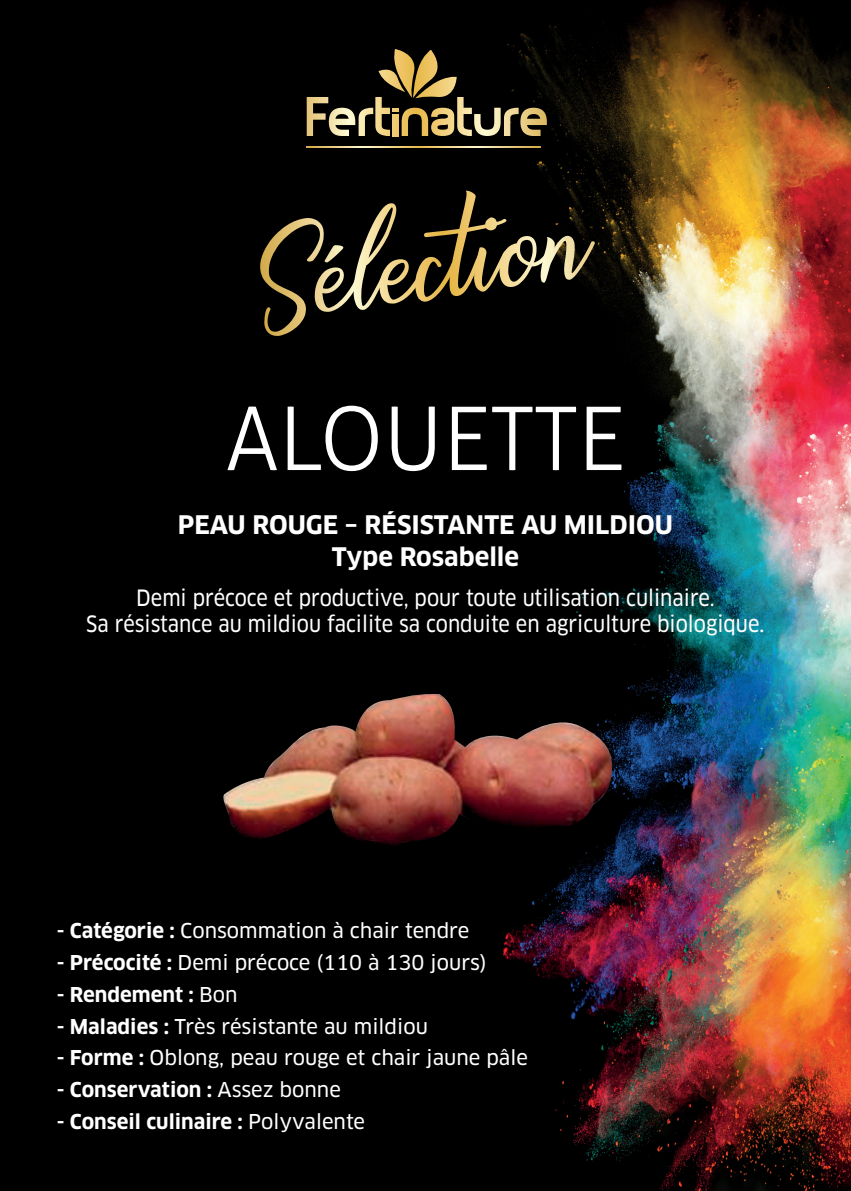
<style>
.page{position:relative;width:851px;height:1191px;background:#fff}
.page>*{position:absolute;margin:0;border:0;box-sizing:border-box;transform-origin:0 0}
.t1{font:300 88px "Aller";color:#fff}
.t2{font:700 25px/32px "Clan OT";color:#fff;text-align:center}
.t3{font:22px/26px "Clan OT News";color:#fff;text-align:center;scale:.9 1}
.t4{font:20px "Clan OT News";color:#fff}
.t5{font:700 20px "Clan OT";color:#fff}
.s1{font-family:"Clan OT";font-weight:700}
.s2{font-family:"Clan OT News";font-weight:400}
</style>
<div class="page">
<img style="left:0;top:0;width:850px;height:1191px">
<img style="left:424px;top:191px;width:82px;height:105px">
<img style="left:474px;top:217px;width:33px;height:75px">
<img style="left:499px;top:236px;width:51px;height:51px">
<img style="left:540px;top:236px;width:54px;height:47px">
<img style="left:260px;top:218px;width:64px;height:118px">
<img style="left:314px;top:245px;width:46px;height:67px">
<img style="left:353px;top:203px;width:43px;height:107px">
<img style="left:379px;top:259px;width:46px;height:45px">
<img style="left:415px;top:257px;width:40px;height:45px">
<img style="left:415px;top:77px;width:41px;height:22px">
<img style="left:418px;top:50px;width:28px;height:48px">
<img style="left:392px;top:49px;width:26px;height:49px">
<img style="left:378px;top:70px;width:27px;height:22px">
<img style="left:306px;top:97px;width:22px;height:39px">
<img style="left:329px;top:108px;width:26px;height:28px">
<img style="left:358px;top:108px;width:15px;height:28px">
<img style="left:375px;top:97px;width:15px;height:39px">
<svg style="left:392px;top:108px;width:6px;height:3px"></svg>
<img style="left:392px;top:114px;width:6px;height:22px">
<img style="left:401px;top:108px;width:27px;height:28px">
<img style="left:431px;top:108px;width:23px;height:28px">
<img style="left:457px;top:97px;width:15px;height:39px">
<img style="left:474px;top:108px;width:26px;height:28px">
<img style="left:504px;top:108px;width:14px;height:28px">
<img style="left:520px;top:108px;width:26px;height:28px">
<img style="left:307px;top:146px;width:233px;height:1px">
<img style="left:221px;top:693px;width:393px;height:153px">
<h1 class="t1" style="left:226px;top:406px;width:401px">ALOUETTE</h1>
<p class="t2" style="left:178px;top:510px;width:496px">PEAU ROUGE – RÉSISTANTE AU MILDIOU<br>Type Rosabelle</p>
<p class="t3" style="left:86px;top:586px;width:755px">Demi précoce et productive, pour toute utilisation culinaire.<br>Sa résistance au mildiou facilite sa conduite en agriculture biologique.</p>
<p class="t4" style="left:57px;top:921px;width:414px"><span class="s1">- Catégorie :</span> Consommation à chair tendre</p>
<p class="t4" style="left:57px;top:953px;width:431px"><span class="s1">- Précocité :</span> Demi précoce (110 à 130 jours)</p>
<p class="t5" style="left:57px;top:986px;width:182px">- Rendement : <span class="s2">Bon</span></p>
<p class="t4" style="left:57px;top:1016px;width:372px"><span class="s1">- Maladies :</span> Très résistante au mildiou</p>
<p class="t4" style="left:57px;top:1048px;width:472px"><span class="s1">- Forme :</span> Oblong, peau rouge et chair jaune pâle</p>
<p class="t5" style="left:57px;top:1081px;width:285px">- Conservation : <span class="s2">Assez bonne</span></p>
<p class="t5" style="left:57px;top:1112px;width:310px">- Conseil culinaire : <span class="s2">Polyvalente</span></p>
</div>
